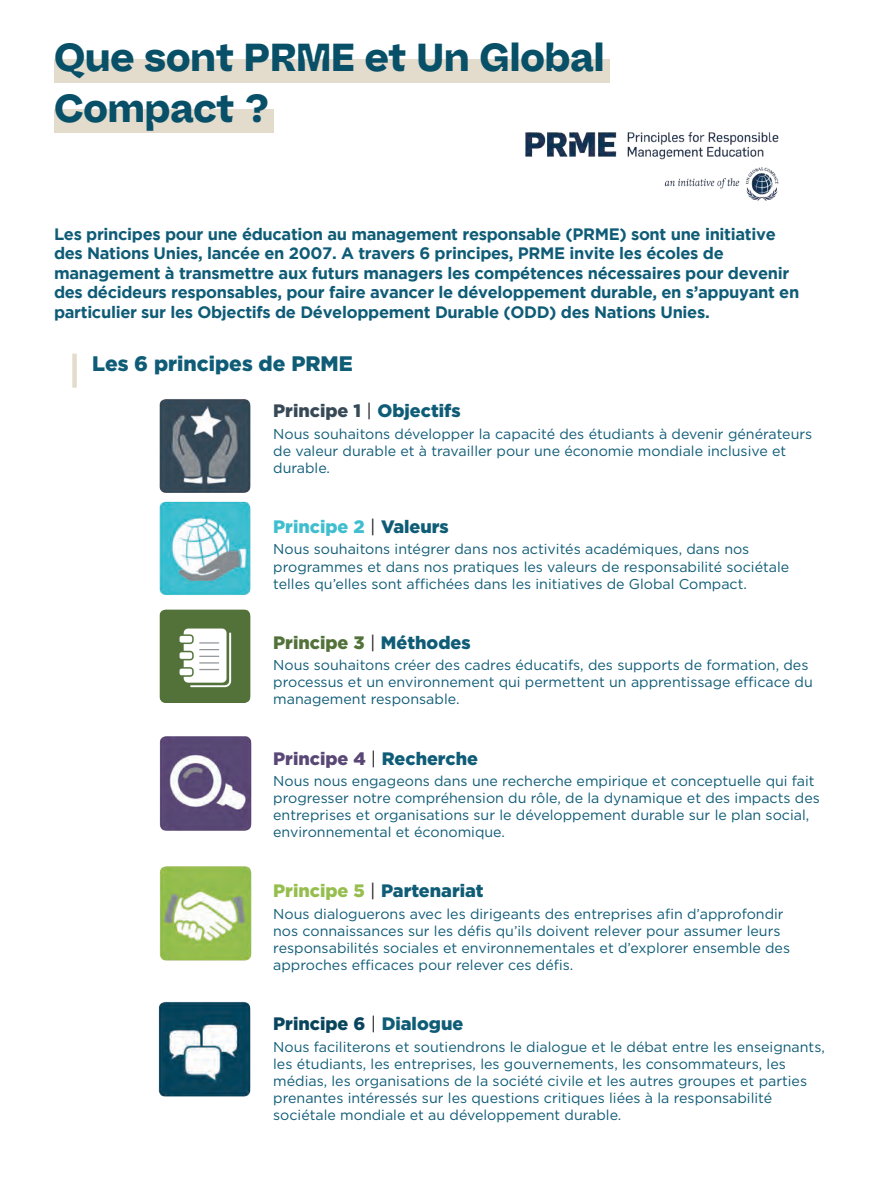
<style>
.page{position:relative;width:893px;height:1191px;background:#fff}
.page>*{position:absolute;margin:0;border:0;box-sizing:border-box;transform-origin:0 0}
.t1{font:700 39px/51px "Bauziet Norm Extra";color:#085068}
.t2{font:900 21px "Gotham";color:#0f5c77}
.t3{font:900 18px "Gotham";color:#0f5c77}
.t4{font:900 18px "Gotham";color:#374957}
.t5{font:900 18px "Gotham";color:#594875}
.t6{font:900 18px "Gotham";color:#52723a}
.t7{font:900 18px "Gotham";color:#08445c}
.t8{font:900 18px "Gotham";color:#40becf}
.t9{font:700 16.5px/19.5px "Gotham";letter-spacing:-.02em;color:#0f5c77}
.t10{font:14.25px/17.1px "Gotham";color:#0f5c77}
.s1{font-weight:400;color:#231f20}
.s2{color:#0f5c77}
.s3{color:#96be4e}
</style>
<div class="page">
<img style="left:525px;top:132px;width:254px;height:69px">
<img style="left:159px;top:399px;width:92px;height:89px">
<img style="left:158px;top:1002px;width:93px;height:95px">
<img style="left:159px;top:866px;width:93px;height:95px">
<img style="left:159px;top:736px;width:93px;height:95px">
<img style="left:159px;top:488px;width:92px;height:107px">
<img style="left:159px;top:609px;width:92px;height:94px">
<div style="left:72px;top:354px;width:5px;height:34px;background:#e3dccd"></div>
<div style="left:54px;top:59px;width:555px;height:24px;background:#e3dccd"></div>
<div style="left:54px;top:109px;width:219px;height:23px;background:#e3dccd"></div>
<h1 class="t1" style="left:54px;top:31px;width:552px">Que sont PRME et Un Global<br>Compact ?</h1>
<p class="t9" style="left:54px;top:224px;width:747px">Les principes pour une éducation au management responsable (PRME) sont une initiative des Nations Unies, lancée en 2007. A travers 6 principes, PRME invite les écoles de management à transmettre aux futurs managers les compétences nécessaires pour devenir des décideurs responsables, pour faire avancer le développement durable, en s’appuyant en particulier sur les Objectifs de Développement Durable (ODD) des Nations Unies.</p>
<h2 class="t2" style="left:92px;top:351px;width:262px">Les 6 principes de PRME</h2>
<p class="t4" style="left:273px;top:400px;width:189px">Principe 1 <span class="s1">|</span> <span class="s2">Objectifs</span></p>
<p class="t10" style="left:273px;top:425px;width:541px">Nous souhaitons développer la capacité des étudiants à devenir générateurs de valeur durable et à travailler pour une économie mondiale inclusive et durable.</p>
<p class="t8" style="left:273px;top:516px;width:177px">Principe 2 <span class="s1">|</span> <span class="s2">Valeurs</span></p>
<p class="t10" style="left:273px;top:540px;width:518px">Nous souhaitons intégrer dans nos activités académiques, dans nos programmes et dans nos pratiques les valeurs de responsabilité sociétale telles qu’elles sont affichées dans les initiatives de Global Compact.</p>
<p class="t6" style="left:273px;top:632px;width:199px">Principe 3 <span class="s1">|</span> <span class="s2">Méthodes</span></p>
<p class="t10" style="left:273px;top:656px;width:541px">Nous souhaitons créer des cadres éducatifs, des supports de formation, des processus et un environnement qui permettent un apprentissage efficace du management responsable.</p>
<p class="t5" style="left:273px;top:747px;width:206px">Principe 4 <span class="s1">|</span> <span class="s2">Recherche</span></p>
<p class="t10" style="left:273px;top:772px;width:548px">Nous nous engageons dans une recherche empirique et conceptuelle qui fait progresser notre compréhension du rôle, de la dynamique et des impacts des entreprises et organisations sur le développement durable sur le plan social, environnemental et économique.</p>
<p class="t3" style="left:273px;top:880px;width:212px"><span class="s3">Principe 5</span> <span class="s1">|</span> Partenariat</p>
<p class="t10" style="left:273px;top:904px;width:518px">Nous dialoguerons avec les dirigeants des entreprises afin d’approfondir nos connaissances sur les défis qu’ils doivent relever pour assumer leurs responsabilités sociales et environnementales et d’explorer ensemble des approches efficaces pour relever ces défis.</p>
<p class="t7" style="left:273px;top:1013px;width:192px">Principe 6 <span class="s1">|</span> <span class="s2">Dialogue</span></p>
<p class="t10" style="left:273px;top:1037px;width:553px">Nous faciliterons et soutiendrons le dialogue et le débat entre les enseignants, les étudiants, les entreprises, les gouvernements, les consommateurs, les médias, les organisations de la société civile et les autres groupes et parties prenantes intéressés sur les questions critiques liées à la responsabilité sociétale mondiale et au développement durable.</p>
</div>
